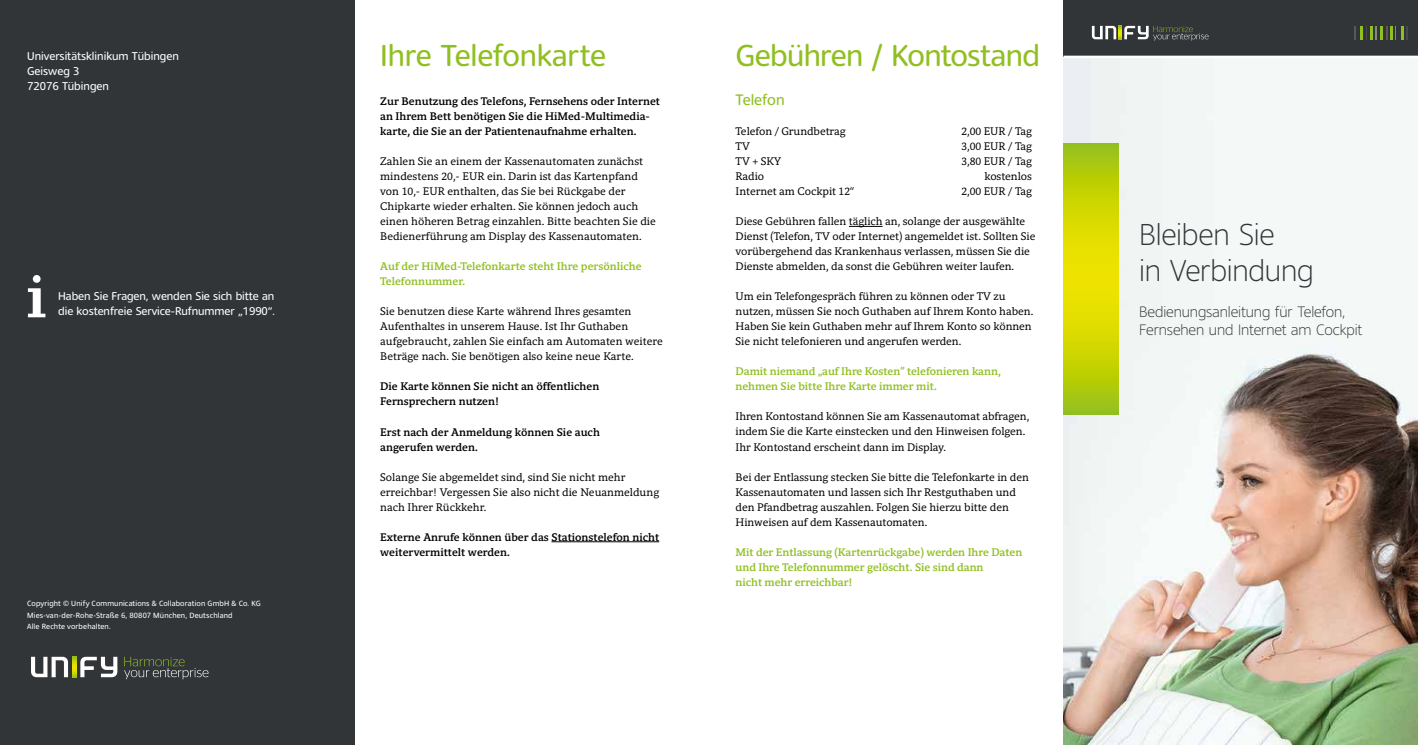
<style>
.page{position:relative;width:1418px;height:745px;background:#fff}
.page>*{position:absolute;margin:0;border:0;box-sizing:border-box;transform-origin:0 0}
.t1{font:30px "Harmony Sans";letter-spacing:-.015em;color:#90bf21}
.t2{font:300 30px/36px "Harmony Sans";letter-spacing:-.01em;color:#323538}
.t3{font:300 15px/18px "Harmony Sans";letter-spacing:-.005em;color:#323538}
.t4{font:15px "Harmony Sans";color:#90bf21}
.t5{font:11.25px/15px "Harmony Serif";letter-spacing:-.005em;color:#000}
.t6{font:700 11.25px/15px "Harmony Serif";color:#000}
.t7{font:700 11.25px/15px "Harmony Serif";letter-spacing:-.005em;color:#90bf21}
.t8{font:11.25px/15px "Harmony Sans";letter-spacing:-.005em;color:#fff}
.t9{font:7.5px/11.2px "Harmony Sans";letter-spacing:.02em;color:#fff}
</style>
<div class="page">
<div style="left:1063px;top:0;width:354px;height:744px;background:#323538"></div>
<img style="left:1063px;top:58px;width:354px;height:686px">
<svg style="left:1091px;top:26px;width:117px;height:15px"></svg>
<svg style="left:1354px;top:26px;width:53px;height:13px"></svg>
<hr style="left:1063px;top:56px;width:354px;height:2px;background:#fff">
<svg style="left:1063px;top:143px;width:55px;height:271px;background:#ccd504"></svg>
<div style="left:0;top:0;width:354px;height:744px;background:#323538"></div>
<svg style="left:124px;top:656px;width:84px;height:23px"></svg>
<svg style="left:31px;top:656px;width:86px;height:20px"></svg>
<hr style="left:551px;top:541px;width:108px;height:1px;background:#000">
<hr style="left:849px;top:226px;width:33px;height:1px;background:#000">
<svg style="left:28px;top:288px;width:17px;height:29px"></svg>
<svg style="left:33px;top:275px;width:8px;height:7px"></svg>
<p class="t8" style="left:27px;top:48px;width:153px">Universitätsklinikum Tübingen<br>Geisweg 3<br>72076 Tübingen</p>
<h1 class="t1" style="left:380px;top:37px;width:227px">Ihre Telefonkarte</h1>
<p class="t6" style="left:380px;top:94px;width:281px">Zur Benutzung des Telefons, Fernsehens oder Internet an Ihrem Bett benötigen Sie die HiMed-Multimedia&shy;karte, die Sie an der Patientenaufnahme erhalten.</p>
<p class="t5" style="left:380px;top:154px;width:277px">Zahlen Sie an einem der Kassenautomaten zunächst mindestens 20,- EUR ein. Darin ist das Kartenpfand von 10,- EUR enthalten, das Sie bei Rückgabe der Chipkarte wieder erhalten. Sie können jedoch auch einen höheren Betrag einzahlen. Bitte beachten Sie die Bedienerführung am Display des Kassenautomaten.</p>
<p class="t7" style="left:380px;top:259px;width:263px">Auf der HiMed-Telefonkarte steht Ihre persönliche<br>Telefonnummer.</p>
<p class="t5" style="left:380px;top:304px;width:284px">Sie benutzen diese Karte während Ihres gesamten Aufenthaltes in unserem Hause. Ist Ihr Guthaben aufgebraucht, zahlen Sie einfach am Automaten weitere Beträge nach. Sie benötigen also keine neue Karte.</p>
<p class="t6" style="left:380px;top:379px;width:221px">Die Karte können Sie nicht an öffentlichen<br>Fernsprechern nutzen!</p>
<p class="t6" style="left:380px;top:424px;width:221px">Erst nach der Anmeldung können Sie auch angerufen werden.</p>
<p class="t5" style="left:380px;top:469px;width:280px">Solange Sie abgemeldet sind, sind Sie nicht mehr erreichbar! Vergessen Sie also nicht die Neuanmeldung nach Ihrer Rückkehr.</p>
<p class="t6" style="left:380px;top:529px;width:280px">Externe Anrufe können über das Stationstelefon nicht weitervermittelt werden.</p>
<p class="t8" style="left:58px;top:288px;width:218px">Haben Sie Fragen, wenden Sie sich bitte an die kostenfreie Service-Rufnummer „1990“.</p>
<p class="t9" style="left:27px;top:597px;width:235px">Copyright © Unify Communications &amp; Collaboration GmbH &amp; Co. KG<br>Mies-van-der-Rohe-Straße 6, 80807 München, Deutschland<br>Alle Rechte vorbehalten.</p>
<h1 class="t1" style="left:735px;top:37px;width:306px">Gebühren / Kontostand</h1>
<h2 class="t4" style="left:735px;top:90px;width:51px">Telefon</h2>
<p class="t5" style="left:735px;top:124px;width:111px">Telefon / Grundbetrag</p>
<p class="t5" style="left:961px;top:124px;width:72px">2,00 EUR / Tag</p>
<p class="t5" style="left:735px;top:139px;width:16px">TV</p>
<p class="t5" style="left:961px;top:139px;width:72px">3,00 EUR / Tag</p>
<p class="t5" style="left:735px;top:154px;width:47px">TV + SKY</p>
<p class="t5" style="left:961px;top:154px;width:72px">3,80 EUR / Tag</p>
<p class="t5" style="left:735px;top:169px;width:30px">Radio</p>
<p class="t5" style="left:984px;top:169px;width:49px">kostenlos</p>
<p class="t5" style="left:735px;top:184px;width:120px">Internet am Cockpit 12“</p>
<p class="t5" style="left:961px;top:184px;width:72px">2,00 EUR / Tag</p>
<p class="t5" style="left:735px;top:214px;width:301px">Diese Gebühren fallen täglich an, solange der ausgewählte Dienst (Telefon, TV oder Internet) angemeldet ist. Sollten Sie vorübergehend das Krankenhaus verlassen, müssen Sie die Dienste abmelden, da sonst die Gebühren weiter laufen.</p>
<p class="t5" style="left:735px;top:289px;width:299px">Um ein Telefongespräch führen zu können oder TV zu nutzen, müssen Sie noch Guthaben auf Ihrem Konto haben.<br>Haben Sie kein Guthaben mehr auf Ihrem Konto so können Sie nicht telefonieren und angerufen werden.</p>
<p class="t7" style="left:735px;top:364px;width:267px">Damit niemand „auf Ihre Kosten” telefonieren kann, nehmen Sie bitte Ihre Karte immer mit.</p>
<p class="t5" style="left:735px;top:409px;width:295px">Ihren Kontostand können Sie am Kassenautomat abfragen, indem Sie die Karte einstecken und den Hinweisen folgen.<br>Ihr Kontostand erscheint dann im Display.</p>
<p class="t5" style="left:735px;top:469px;width:295px">Bei der Entlassung stecken Sie bitte die Telefonkarte in den Kassenautomaten und lassen sich Ihr Restguthaben und den Pfandbetrag auszahlen. Folgen Sie hierzu bitte den Hinweisen auf dem Kassenautomaten.</p>
<p class="t7" style="left:735px;top:544px;width:288px">Mit der Entlassung (Kartenrückgabe) werden Ihre Daten und Ihre Telefonnummer gelöscht. Sie sind dann<br>nicht mehr erreichbar!</p>
<h1 class="t2" style="left:1139px;top:216px;width:176px">Bleiben Sie<br>in Verbindung</h1>
<h2 class="t3" style="left:1139px;top:302px;width:225px">Bedienungsanleitung für Telefon,<br>Fernsehen und Internet am Cockpit</h2>
</div>
